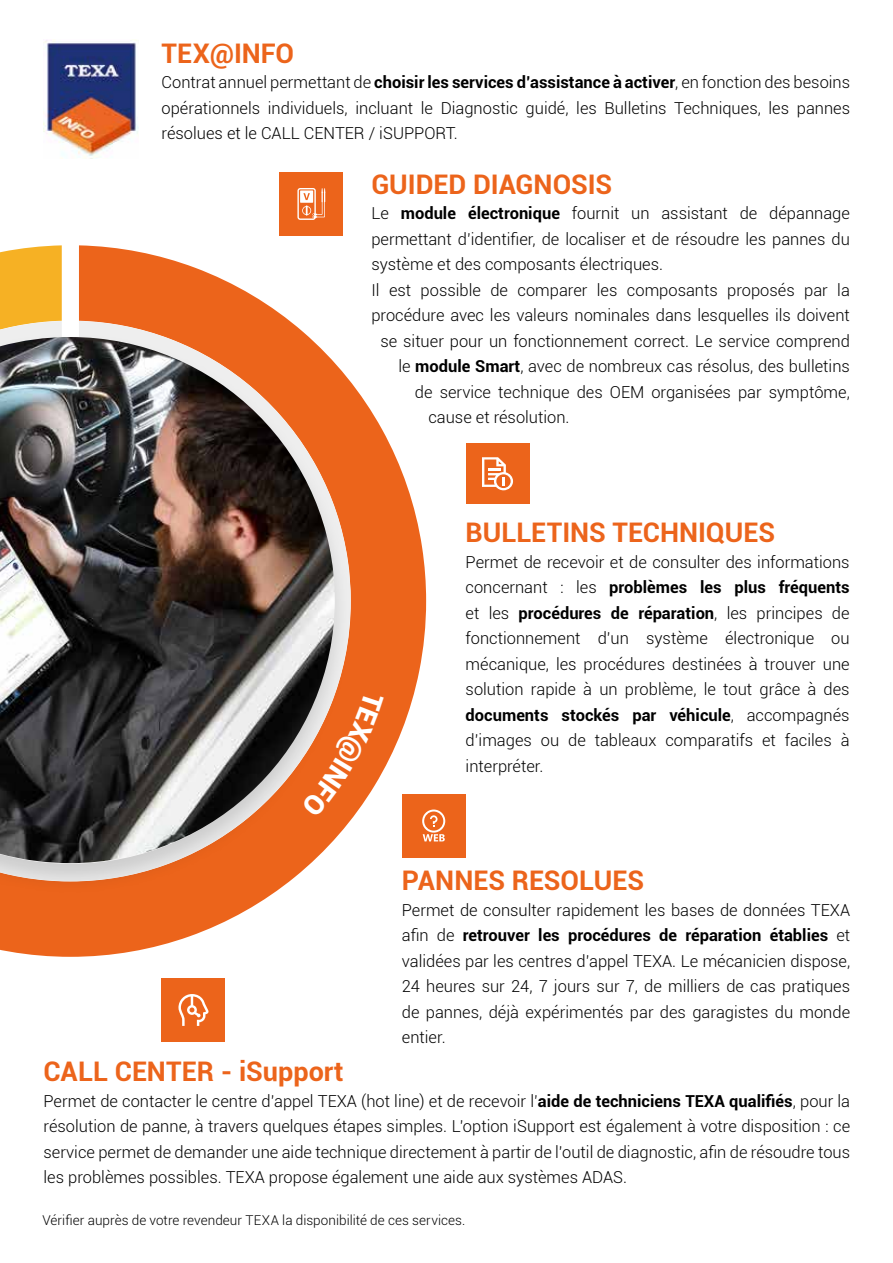
<style>
.page{position:relative;width:893px;height:1263px;background:#fff}
.page>*{position:absolute;margin:0;border:0;box-sizing:border-box;transform-origin:0 0}
.t1{font:700 27px "Roboto";color:#ec641b}
.t2{font:300 16.5px/25.5px "Roboto";color:#000;text-align:justify}
.t3{font:300 13.5px "Roboto";letter-spacing:.005em;color:#000}
.s1{font-weight:700}
</style>
<div class="page">
<svg style="left:0;top:245px;width:426px;height:712px"></svg>
<svg style="left:0;top:245px;width:62px;height:79px;background:#f6b52f"></svg>
<img style="left:0;top:324px;width:359px;height:578px">
<img style="left:0;top:337px;width:335px;height:526px">
<img style="left:44px;top:39px;width:95px;height:119px">
<div style="left:402px;top:794px;width:64px;height:63px;background:#ec641b"></div>
<svg style="left:422px;top:809px;width:23px;height:32px"></svg>
<div style="left:466px;top:443px;width:63px;height:61px;background:#ec641b"></div>
<svg style="left:482px;top:457px;width:31px;height:33px"></svg>
<div style="left:162px;top:978px;width:63px;height:64px;background:#ec641b"></div>
<svg style="left:178px;top:994px;width:31px;height:32px"></svg>
<div style="left:279px;top:172px;width:64px;height:64px;background:#ec641b"></div>
<svg style="left:297px;top:188px;width:28px;height:32px"></svg>
<svg style="left:301px;top:691px;width:83px;height:127px;background:#e4773d"></svg>
<h1 class="t1" style="left:162px;top:34px;width:134px">TEX@INFO</h1>
<p class="t2" style="left:162px;top:69px;width:690px">Contrat annuel permettant de <span class="s1">choisir les services d’assistance à activer</span>, en fonction des besoins opérationnels individuels, incluant le Diagnostic guidé, les Bulletins Techniques, les pannes résolues et le CALL CENTER / iSUPPORT.</p>
<h1 class="t1" style="left:371px;top:165px;width:242px">GUIDED DIAGNOSIS</h1>
<p class="t2" style="left:371px;top:200px;width:480px">Le <span class="s1">module électronique</span> fournit un assistant de dépannage</p>
<p class="t2" style="left:371px;top:226px;width:480px">permettant d’identifier, de localiser et de résoudre les pannes du</p>
<p class="t2" style="left:371px;top:251px;width:293px">système et des composants électriques.</p>
<p class="t2" style="left:371px;top:276px;width:480px">Il est possible de comparer les composants proposés par la</p>
<p class="t2" style="left:371px;top:302px;width:480px">procédure avec les valeurs nominales dans lesquelles ils doivent</p>
<p class="t2" style="left:380px;top:327px;width:471px">se situer pour un fonctionnement correct. Le service comprend</p>
<p class="t2" style="left:398px;top:353px;width:453px">le <span class="s1">module Smart</span>, avec de nombreux cas résolus, des bulletins</p>
<p class="t2" style="left:415px;top:378px;width:436px">de service technique des OEM organisées par symptôme,</p>
<p class="t2" style="left:428px;top:404px;width:143px">cause et résolution.</p>
<h1 class="t1" style="left:466px;top:513px;width:311px">BULLETINS TECHNIQUES</h1>
<p class="t2" style="left:466px;top:548px;width:386px">Permet de recevoir et de consulter des informations concernant : les <span class="s1">problèmes les plus fréquents </span>et les <span class="s1">procédures de réparation</span>, les principes de fonctionnement d’un système électronique ou mécanique, les procédures destinées à trouver une solution rapide à un problème, le tout grâce à des <span class="s1">documents stockés par véhicule</span>, accompagnés d’images ou de tableaux comparatifs et faciles à interpréter.</p>
<h1 class="t1" style="left:402px;top:861px;width:244px">PANNES RESOLUES</h1>
<p class="t2" style="left:402px;top:896px;width:450px">Permet de consulter rapidement les bases de données TEXA afin de <span class="s1">retrouver les procédures de réparation établies</span> et validées par les centres d’appel TEXA. Le mécanicien dispose, 24 heures sur 24, 7 jours sur 7, de milliers de cas pratiques de pannes, déjà expérimentés par des garagistes du monde entier.</p>
<h1 class="t1" style="left:44px;top:1052px;width:301px">CALL CENTER - iSupport</h1>
<p class="t2" style="left:44px;top:1087px;width:808px">Permet de contacter le centre d’appel TEXA (hot line) et de recevoir l’<span class="s1">aide de techniciens TEXA qualifiés</span>, pour la résolution de panne, à travers quelques étapes simples. L’option iSupport est également à votre disposition : ce service permet de demander une aide technique directement à partir de l’outil de diagnostic, afin de résoudre tous les problèmes possibles. TEXA propose également une aide aux systèmes ADAS.</p>
<p class="t3" style="left:43px;top:1210px;width:424px">Vérifier auprès de votre revendeur TEXA la disponibilité de ces services.</p>
</div>
